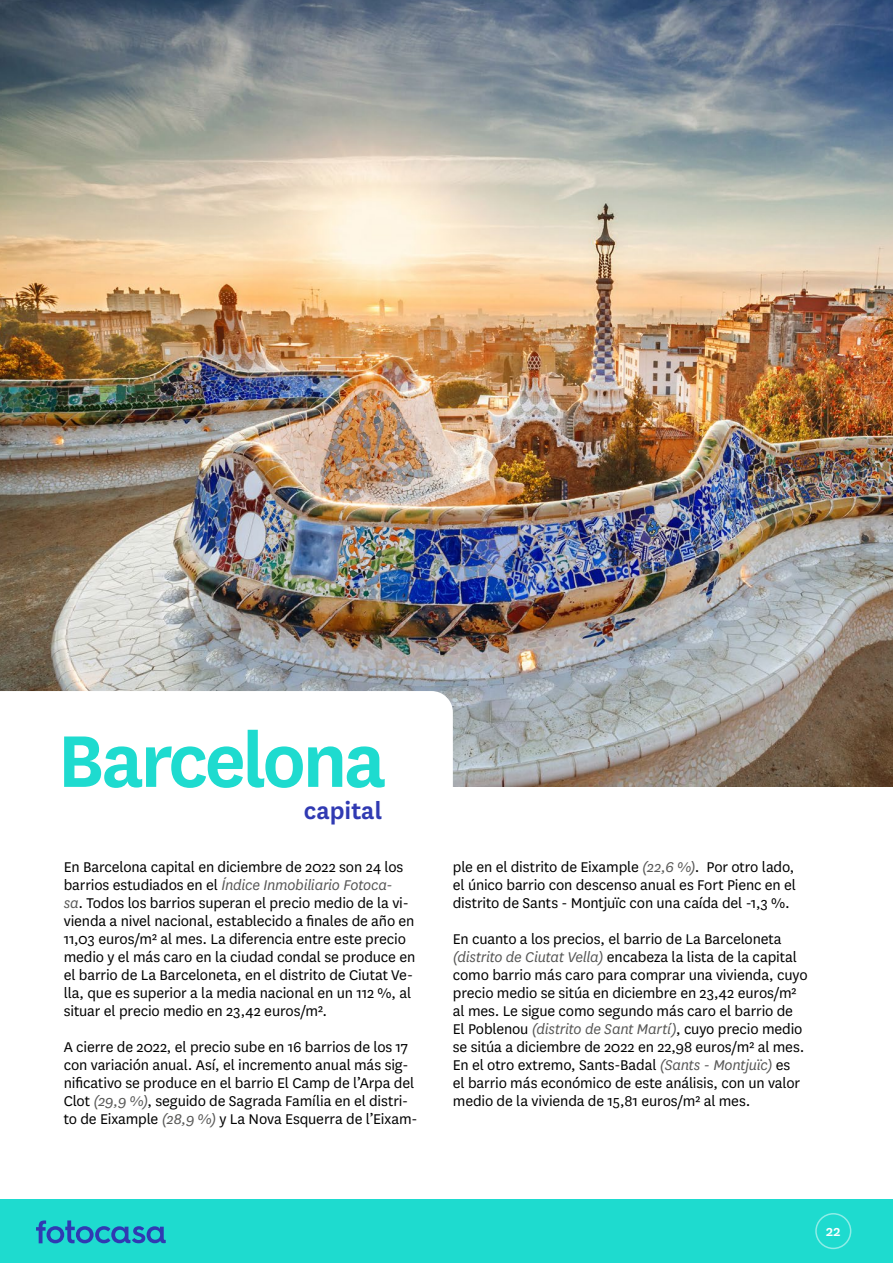
<style>
.page{position:relative;width:893px;height:1263px;background:#fff}
.page>*{position:absolute;margin:0;border:0;box-sizing:border-box;transform-origin:0 0}
.t1{font:600 85.5px "National";letter-spacing:-.04em;color:#1edbcf}
.t2{font:600 27px "National";color:#303ab2}
.t3{font:16.5px/18px "National";letter-spacing:-.01em;color:#000}
.t4{font:500 16.5px "National";color:#fff}
.s1{font-style:italic;color:#575756}
</style>
<div class="page">
<hr style="left:892px;top:1199px;width:1px;height:64px;background:#1edbcf">
<div style="left:0;top:1199px;width:892px;height:64px;background:#1edbcf"></div>
<svg style="left:36px;top:1220px;width:130px;height:23px"></svg>
<div style="left:815px;top:1213px;width:36px;height:36px;border:2px solid #8eede7;border-radius:50%"></div>
<img style="left:0;top:0;width:893px;height:786px">
<svg style="left:0;top:691px;width:453px;height:96px"></svg>
<h1 class="t1" style="left:57px;top:701px;width:330px">Barcelona</h1>
<h2 class="t2" style="left:304px;top:792px;width:80px">capital</h2>
<p class="t3" style="left:64px;top:857px;width:353px">En Barcelona capital en diciembre de 2022 son 24 los barrios estudiados en el <span class="s1">Índice Inmobiliario Fotoca&shy;sa</span>. Todos los barrios superan el precio medio de la vi&shy;vienda a nivel nacional, establecido a finales de año en 11,03 euros/m² al mes. La diferencia entre este precio medio y el más caro en la ciudad condal se produce en el barrio de La Barceloneta, en el distrito de Ciutat Ve&shy;lla, que es superior a la media nacional en un 112 %, al situar el precio medio en 23,42 euros/m².</p>
<p class="t3" style="left:64px;top:1037px;width:355px">A cierre de 2022, el precio sube en 16 barrios de los 17 con variación anual. Así, el incremento anual más sig&shy;nificativo se produce en el barrio El Camp de l’Arpa del Clot <span class="s1">(29,9 %)</span>, seguido de Sagrada Família en el distri&shy;to de Eixample <span class="s1">(28,9 %)</span> y La Nova Esquerra de l’Eixam-</p>
<p class="t3" style="left:453px;top:857px;width:345px;text-align:justify">ple en el distrito de Eixample <span class="s1">(22,6 %)</span>. Por otro lado, el único barrio con descenso anual es Fort Pienc en el distrito de Sants - Montjuïc con una caída del -1,3 %.</p>
<p class="t3" style="left:453px;top:929px;width:356px">En cuanto a los precios, el barrio de La Barceloneta <span class="s1">(distrito de Ciutat Vella)</span> encabeza la lista de la capital como barrio más caro para comprar una vivienda, cuyo precio medio se sitúa en diciembre en 23,42 euros/m² al mes. Le sigue como segundo más caro el barrio de El Poblenou <span class="s1">(distrito de Sant Martí)</span>, cuyo precio medio se sitúa a diciembre de 2022 en 22,98 euros/m² al mes.<br>En el otro extremo, Sants-Badal <span class="s1">(Sants - Montjuïc)</span> es<br>el barrio más económico de este análisis, con un valor medio de la vivienda de 15,81 euros/m² al mes.</p>
<p class="t4" style="left:826px;top:1220px;width:16px">22</p>
</div>
